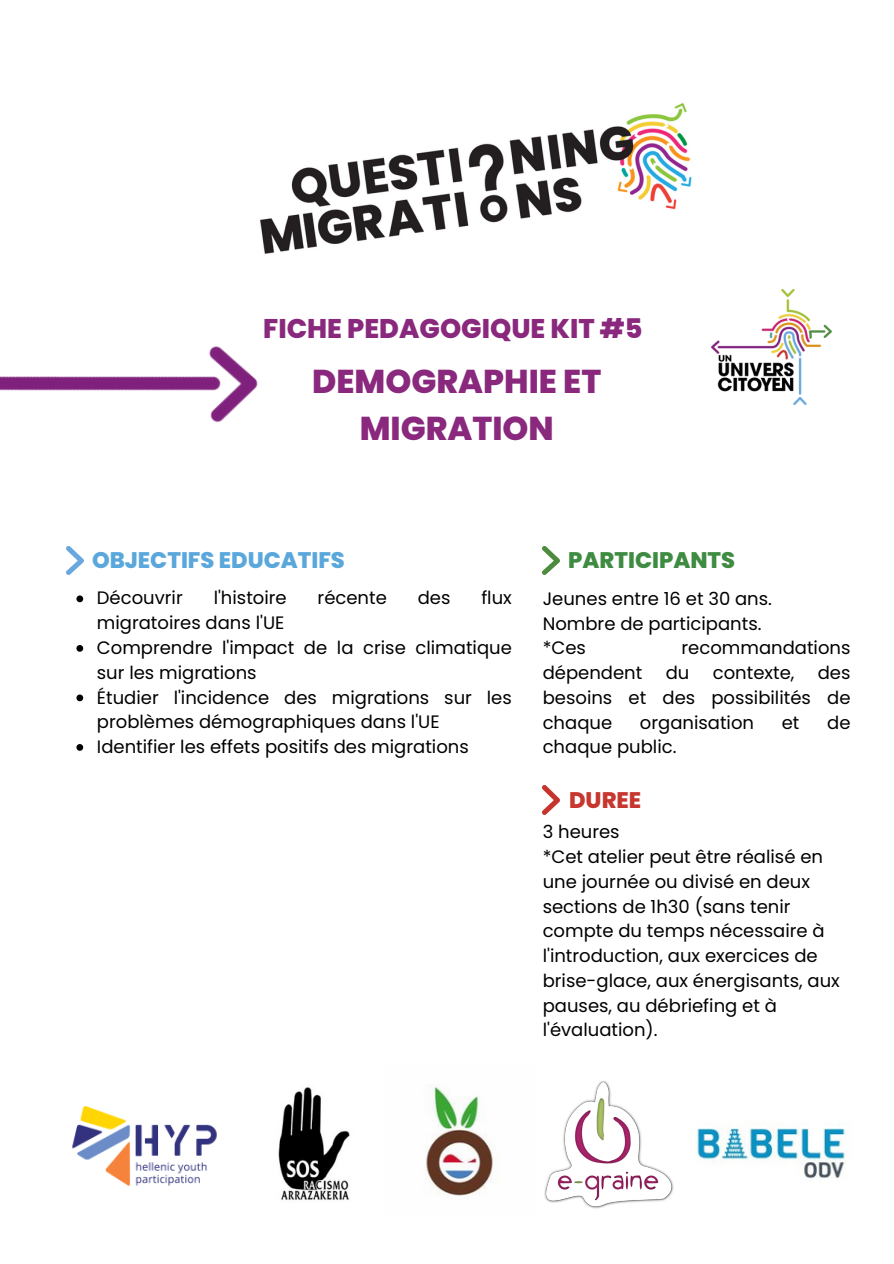
<style>
.page{position:relative;width:894px;height:1264px;background:#fff}
.page>*{position:absolute;margin:0;border:0;box-sizing:border-box;transform-origin:0 0}
.t1{font:800 33px/46.2px "Poppins";color:#89287d;text-align:center}
.t2{font:800 27px "Poppins";color:#89287d}
.t3{font:800 22.5px "Poppins";color:#5aa7dc}
.t4{font:800 22.5px "Poppins";color:#3e8b41}
.t5{font:800 22.5px "Poppins";color:#c7362f}
.t6{font:18px/24.8px "Poppins";color:#000}
</style>
<div class="page">
<img style="left:711px;top:289px;width:119px;height:115px">
<img style="left:72px;top:1106px;width:145px;height:80px">
<img style="left:278px;top:1087px;width:72px;height:113px">
<img style="left:697px;top:1125px;width:150px;height:54px">
<img style="left:544px;top:1080px;width:130px;height:129px">
<img style="left:425px;top:1086px;width:68px;height:110px">
<img style="left:542px;top:546px;width:17px;height:28px">
<img style="left:67px;top:561px;width:16px;height:13px">
<img style="left:542px;top:786px;width:17px;height:28px">
<img style="left:0;top:346px;width:258px;height:215px">
<img style="left:260px;top:103px;width:432px;height:151px">
<svg style="left:76px;top:595px;width:7px;height:7px"></svg>
<svg style="left:76px;top:645px;width:7px;height:6px"></svg>
<svg style="left:76px;top:694px;width:7px;height:7px"></svg>
<svg style="left:76px;top:744px;width:7px;height:6px"></svg>
<p class="t2" style="left:263px;top:310px;width:380px">FICHE PEDAGOGIQUE KIT #5</p>
<p class="t1" style="left:312px;top:359px;width:290px">DEMOGRAPHIE ET<br>MIGRATION</p>
<h3 class="t3" style="left:92px;top:544px;width:254px">OBJECTIFS EDUCATIFS</h3>
<p class="t4" style="left:568px;top:544px;width:168px">PARTICIPANTS</p>
<p class="t6" style="left:542px;top:586px;width:231px">Jeunes entre 16 et 30 ans.</p>
<p class="t6" style="left:542px;top:611px;width:220px">Nombre de participants.</p>
<p class="t6" style="left:542px;top:635px;width:45px">*Ces</p>
<p class="t6" style="left:681px;top:635px;width:170px">recommandations</p>
<p class="t6" style="left:542px;top:660px;width:101px">dépendent</p>
<p class="t6" style="left:665px;top:660px;width:25px">du</p>
<p class="t6" style="left:712px;top:660px;width:83px">contexte,</p>
<p class="t6" style="left:97px;top:586px;width:87px">Découvrir</p>
<p class="t6" style="left:214px;top:586px;width:75px">l'histoire</p>
<p class="t6" style="left:317px;top:586px;width:71px">récente</p>
<p class="t6" style="left:417px;top:586px;width:34px">des</p>
<p class="t6" style="left:481px;top:586px;width:32px">flux</p>
<p class="t6" style="left:97px;top:610px;width:189px">migratoires dans l'UE</p>
<p class="t6" style="left:97px;top:635px;width:416px">Comprendre l'impact de la crise climatique sur les migrations</p>
<p class="t6" style="left:97px;top:685px;width:416px">Étudier l'incidence des migrations sur les problèmes démographiques dans l'UE</p>
<p class="t6" style="left:97px;top:734px;width:373px">Identifier les effets positifs des migrations</p>
<p class="t6" style="left:542px;top:660px;width:309px;text-align:justify;text-indent:275px">des besoins et des possibilités de chaque</p>
<p class="t6" style="left:639px;top:710px;width:116px">organisation</p>
<p class="t6" style="left:781px;top:710px;width:19px">et</p>
<p class="t6" style="left:827px;top:710px;width:25px">de</p>
<p class="t6" style="left:542px;top:734px;width:135px">chaque public.</p>
<p class="t5" style="left:569px;top:784px;width:74px">DUREE</p>
<p class="t6" style="left:542px;top:819px;width:78px">3 heures</p>
<p class="t6" style="left:542px;top:844px;width:298px">*Cet atelier peut être réalisé en une journée ou divisé en deux sections de 1h30 (sans tenir compte du temps nécessaire à l'introduction, aux exercices de brise-glace, aux énergisants, aux pauses, au débriefing et à l'évaluation).</p>
</div>
